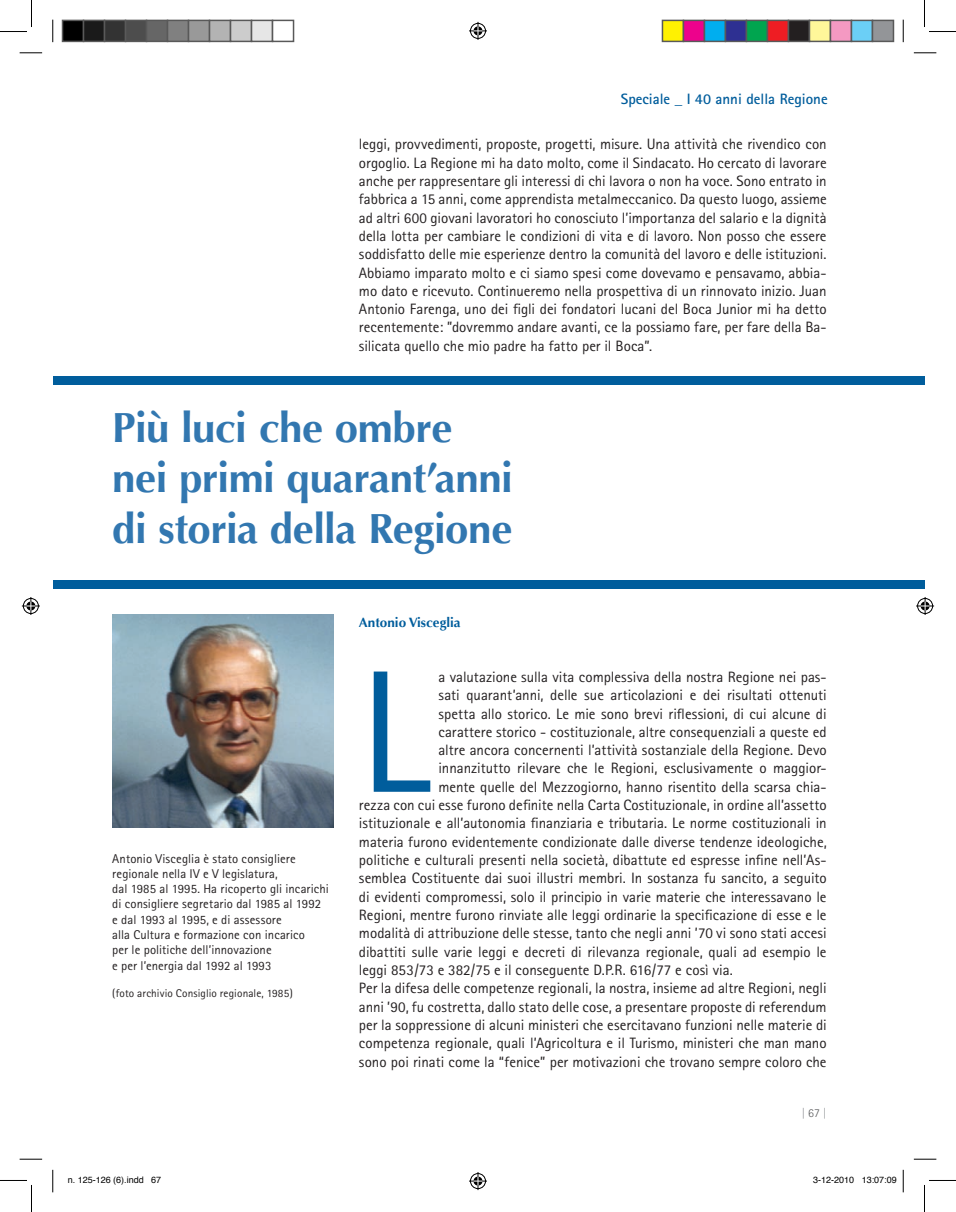
<style>
.page{position:relative;width:956px;height:1212px;background:#fff}
.page>*{position:absolute;margin:0;border:0;box-sizing:border-box;transform-origin:0 0}
.t1{font:174.15px "Rotis Sans Serif";color:#005d9c}
.t2{font:700 42px/50.4px "Optima";letter-spacing:-.01em;color:#3277b0}
.t3{font:15px/18.3px "Rotis Sans Serif";color:#231f20;text-align:justify}
.t4{font:700 15px "Rotis Sans Serif";color:#005d9c}
.t5{font:700 13.5px "Optima";color:#005d9c}
.t6{font:12.75px/15.3px "Rotis Sans Serif";letter-spacing:.005em;color:#231f20}
.t7{font:300 12px "Rotis Sans Serif";color:#8a8c8f}
.t8{font:11.25px "Rotis Sans Serif";letter-spacing:.01em;color:#231f20}
.t9{font:9px "Helvetica";color:#000}
.s1{color:#57585a}
</style>
<div class="page">
<img style="left:112px;top:614px;width:221px;height:213px">
<div style="left:53px;top:376px;width:871px;height:8px;background:#005d9c"></div>
<div style="left:53px;top:580px;width:871px;height:9px;background:#005d9c"></div>
<svg style="left:20px;top:52px;width:22px;height:2px"></svg>
<svg style="left:914px;top:52px;width:22px;height:2px"></svg>
<svg style="left:20px;top:1158px;width:22px;height:1px"></svg>
<svg style="left:914px;top:1158px;width:22px;height:1px"></svg>
<svg style="left:52px;top:20px;width:2px;height:22px"></svg>
<svg style="left:52px;top:1169px;width:2px;height:22px"></svg>
<svg style="left:903px;top:20px;width:1px;height:22px"></svg>
<svg style="left:903px;top:1169px;width:1px;height:22px"></svg>
<svg style="left:0;top:0;width:32px;height:32px"></svg>
<svg style="left:0;top:1180px;width:32px;height:31px"></svg>
<svg style="left:924px;top:0;width:32px;height:32px"></svg>
<svg style="left:924px;top:1180px;width:32px;height:31px"></svg>
<svg style="left:469px;top:22px;width:18px;height:18px"></svg>
<svg style="left:469px;top:1172px;width:18px;height:17px"></svg>
<svg style="left:22px;top:597px;width:18px;height:18px"></svg>
<svg style="left:916px;top:597px;width:18px;height:18px"></svg>
<div style="left:63px;top:20px;width:21px;height:21px;background:#000"></div>
<div style="left:62px;top:20px;width:22px;height:22px;border:2px solid #595959"></div>
<div style="left:84px;top:20px;width:21px;height:21px;background:#1a1a1a"></div>
<div style="left:83px;top:20px;width:22px;height:22px;border:2px solid #595959"></div>
<div style="left:105px;top:20px;width:21px;height:21px;background:#333"></div>
<div style="left:104px;top:20px;width:22px;height:22px;border:2px solid #595959"></div>
<div style="left:126px;top:20px;width:21px;height:21px;background:#4d4d4d"></div>
<div style="left:125px;top:20px;width:22px;height:22px;border:2px solid #595959"></div>
<div style="left:147px;top:20px;width:21px;height:21px;background:#666"></div>
<div style="left:146px;top:20px;width:22px;height:22px;border:2px solid #595959"></div>
<div style="left:168px;top:20px;width:21px;height:21px;background:#808080"></div>
<div style="left:167px;top:20px;width:22px;height:22px;border:2px solid #595959"></div>
<div style="left:189px;top:20px;width:21px;height:21px;background:#999"></div>
<div style="left:188px;top:20px;width:22px;height:22px;border:2px solid #595959"></div>
<div style="left:210px;top:20px;width:21px;height:21px;background:#b3b3b3"></div>
<div style="left:209px;top:20px;width:22px;height:22px;border:2px solid #595959"></div>
<div style="left:231px;top:20px;width:21px;height:21px;background:#ccc"></div>
<div style="left:230px;top:20px;width:22px;height:22px;border:2px solid #595959"></div>
<div style="left:252px;top:20px;width:21px;height:21px;background:#e6e6e6"></div>
<div style="left:251px;top:20px;width:22px;height:22px;border:2px solid #595959"></div>
<div style="left:272px;top:20px;width:22px;height:22px;border:2px solid #595959"></div>
<div style="left:662px;top:20px;width:21px;height:21px;background:#fff101"></div>
<div style="left:662px;top:20px;width:22px;height:22px;border:2px solid #595959"></div>
<div style="left:683px;top:20px;width:21px;height:21px;background:#ed028c"></div>
<div style="left:683px;top:20px;width:22px;height:22px;border:2px solid #595959"></div>
<div style="left:704px;top:20px;width:21px;height:21px;background:#00aeef"></div>
<div style="left:704px;top:20px;width:22px;height:22px;border:2px solid #595959"></div>
<div style="left:725px;top:20px;width:21px;height:21px;background:#2e3092"></div>
<div style="left:725px;top:20px;width:22px;height:22px;border:2px solid #595959"></div>
<div style="left:746px;top:20px;width:21px;height:21px;background:#00a54f"></div>
<div style="left:746px;top:20px;width:22px;height:22px;border:2px solid #595959"></div>
<div style="left:767px;top:20px;width:21px;height:21px;background:#ee1d23"></div>
<div style="left:767px;top:20px;width:22px;height:22px;border:2px solid #595959"></div>
<div style="left:788px;top:20px;width:21px;height:21px;background:#231f20"></div>
<div style="left:788px;top:20px;width:22px;height:22px;border:2px solid #595959"></div>
<div style="left:809px;top:20px;width:21px;height:21px;background:#fff79a"></div>
<div style="left:809px;top:20px;width:22px;height:22px;border:2px solid #595959"></div>
<div style="left:830px;top:20px;width:21px;height:21px;background:#f499c2"></div>
<div style="left:830px;top:20px;width:22px;height:22px;border:2px solid #595959"></div>
<div style="left:851px;top:20px;width:21px;height:21px;background:#6bcff6"></div>
<div style="left:851px;top:20px;width:22px;height:22px;border:2px solid #595959"></div>
<div style="left:872px;top:20px;width:21px;height:21px;background:#939598"></div>
<div style="left:872px;top:20px;width:22px;height:22px;border:2px solid #595959"></div>
<p class="t4" style="left:621px;top:89px;width:208px">Speciale _ I 40 anni della Regione</p>
<p class="t3" style="left:359px;top:135px;width:469px">leggi, provvedimenti, proposte, progetti, misure. Una attività che rivendico con orgoglio. La Regione mi ha dato molto, come il Sindacato. Ho cercato di lavorare anche per rappresentare gli interessi di chi lavora o non ha voce. Sono entrato in fabbrica a 15 anni, come apprendista metalmeccanico. Da questo luogo, assieme ad altri 600 giovani lavoratori ho conosciuto l’importanza del salario e la dignità della lotta per cambiare le condizioni di vita e di lavoro. Non posso che essere soddisfatto delle mie esperienze dentro la comunità del lavoro e delle istituzioni.<br>Abbiamo imparato molto e ci siamo spesi come dovevamo e pensavamo, abbia&shy;mo dato e ricevuto. Continueremo nella prospettiva di un rinnovato inizio. Juan Antonio Farenga, uno dei figli dei fondatori lucani del Boca Junior mi ha detto recentemente: ”dovremmo andare avanti, ce la possiamo fare, per fare della Ba&shy;silicata quello che mio padre ha fatto per il Boca”.</p>
<p class="t2" style="left:112px;top:402px;width:402px">Più luci che ombre nei primi quarant’anni di storia della Regione</p>
<p class="t6" style="left:112px;top:850px;width:218px">Antonio Visceglia è stato consigliere regionale nella IV e V legislatura,<br>dal 1985 al 1995. Ha ricoperto gli incarichi di consigliere segretario dal 1985 al 1992 e dal 1993 al 1995, e di assessore<br>alla Cultura e formazione con incarico<br>per le politiche dell’innovazione<br>e per l’energia dal 1992 al 1993</p>
<p class="t8" style="left:112px;top:986px;width:182px">(foto archivio Consiglio regionale, 1985)</p>
<p class="t5" style="left:359px;top:614px;width:103px">Antonio Visceglia</p>
<p class="t1" style="left:359px;top:630px;width:72px">L</p>
<p class="t3" style="left:438px;top:667px;width:390px">a valutazione sulla vita complessiva della nostra Regione nei pas-</p>
<p class="t3" style="left:438px;top:685px;width:390px">sati quarant’anni, delle sue articolazioni e dei risultati ottenuti</p>
<p class="t3" style="left:438px;top:704px;width:390px">spetta allo storico. Le mie sono brevi riflessioni, di cui alcune di</p>
<p class="t3" style="left:438px;top:722px;width:390px">carattere storico - costituzionale, altre consequenziali a queste ed</p>
<p class="t3" style="left:438px;top:740px;width:390px">altre ancora concernenti l’attività sostanziale della Regione. Devo</p>
<p class="t3" style="left:438px;top:759px;width:390px">innanzitutto rilevare che le Regioni, esclusivamente o maggior-</p>
<p class="t3" style="left:438px;top:777px;width:390px">mente quelle del Mezzogiorno, hanno risentito della scarsa chia-</p>
<p class="t3" style="left:359px;top:795px;width:469px">rezza con cui esse furono definite nella Carta Costituzionale, in ordine all’assetto</p>
<p class="t3" style="left:359px;top:813px;width:469px">istituzionale e all’autonomia finanziaria e tributaria. Le norme costituzionali in</p>
<p class="t3" style="left:359px;top:832px;width:469px">materia furono evidentemente condizionate dalle diverse tendenze ideologiche,</p>
<p class="t3" style="left:359px;top:850px;width:469px">politiche e culturali presenti nella società, dibattute ed espresse infine nell’As-</p>
<p class="t3" style="left:359px;top:868px;width:469px">semblea Costituente dai suoi illustri membri. In sostanza fu sancito, a seguito</p>
<p class="t3" style="left:359px;top:887px;width:469px">di evidenti compromessi, solo il principio in varie materie che interessavano le</p>
<p class="t3" style="left:359px;top:905px;width:469px">Regioni, mentre furono rinviate alle leggi ordinarie la specificazione di esse e le</p>
<p class="t3" style="left:359px;top:923px;width:469px">modalità di attribuzione delle stesse, tanto che negli anni ’70 vi sono stati accesi</p>
<p class="t3" style="left:359px;top:942px;width:469px">dibattiti sulle varie leggi e decreti di rilevanza regionale, quali ad esempio le</p>
<p class="t3" style="left:359px;top:960px;width:376px">leggi 853/73 e 382/75 e il conseguente D.P.R. 616/77 e così via.</p>
<p class="t3" style="left:359px;top:978px;width:469px">Per la difesa delle competenze regionali, la nostra, insieme ad altre Regioni, negli</p>
<p class="t3" style="left:359px;top:996px;width:469px">anni ’90, fu costretta, dallo stato delle cose, a presentare proposte di referendum</p>
<p class="t3" style="left:359px;top:1015px;width:469px">per la soppressione di alcuni ministeri che esercitavano funzioni nelle materie di</p>
<p class="t3" style="left:359px;top:1033px;width:469px">competenza regionale, quali l’Agricoltura e il Turismo, ministeri che man mano</p>
<p class="t3" style="left:359px;top:1051px;width:469px">sono poi rinati come la “fenice” per motivazioni che trovano sempre coloro che</p>
<p class="t7" style="left:801px;top:1105px;width:27px">|<span class="s1">67</span>|</p>
<p class="t9" style="left:68px;top:1173px;width:95px">n. 125-126 (6).indd 67</p>
<p class="t9" style="left:813px;top:1173px;width:85px">3-12-2010 13:07:09</p>
</div>
